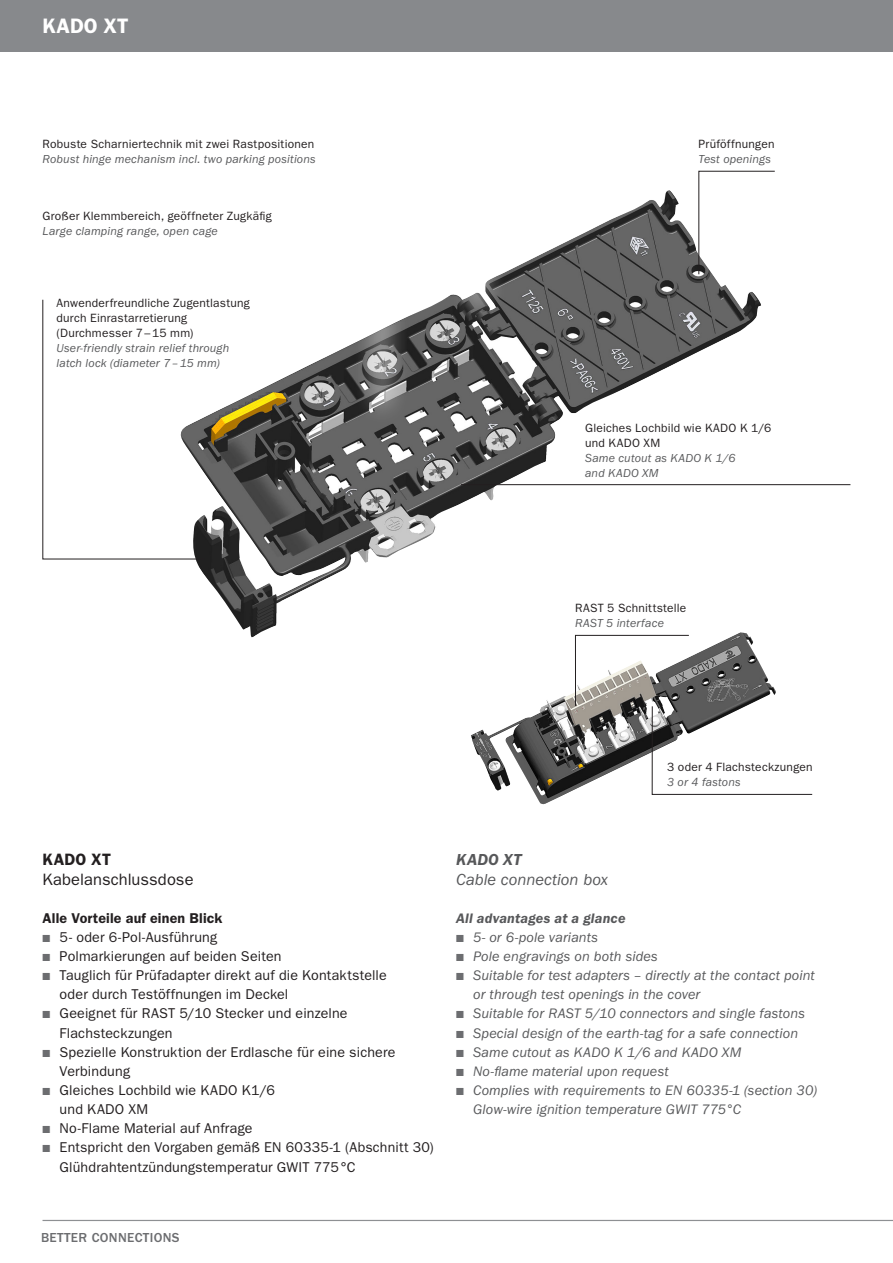
<style>
.page{position:relative;width:893px;height:1263px;background:#fff}
.page>*{position:absolute;margin:0;border:0;box-sizing:border-box;transform-origin:0 0}
.DE_Kopfzeile_14pt{font:600 21px "ITC Franklin Gothic Std";letter-spacing:.005em;color:#fff}
.DE_HL_Book_11pt{font:16.5px "ITC Franklin Gothic Std";letter-spacing:.005em;color:#231f20}
.UK_HL_Book_11pt{font:italic 16.5px "ITC Franklin Gothic Std";letter-spacing:.005em;color:#57585a}
.DE_HL_Medium_11pt{font:600 16.5px "ITC Franklin Gothic Std";letter-spacing:.015em;color:#231f20}
.UK_HL_Medium_11pt{font:italic 600 16.5px "ITC Franklin Gothic Std";letter-spacing:.02em;color:#57585a}
.t1{font:14.25px/19.2px "ITC Franklin Gothic Std";letter-spacing:.01em;color:#231f20}
.t2{font:italic 14.25px/19.2px "ITC Franklin Gothic Std";letter-spacing:.005em;color:#57585a}
.DE_HL-Fliesstext_9p{font:600 14.25px "ITC Franklin Gothic Std";letter-spacing:.01em;color:#231f20}
.UK_HL_Fliesstext_9p{font:italic 600 14.25px "ITC Franklin Gothic Std";letter-spacing:.01em;color:#57585a}
.t3{font:500 13.5px "ITC Franklin Gothic Std";letter-spacing:.025em;color:#6c6d70}
.DE_Bildlegende_8pt{font:12px/15px "ITC Franklin Gothic Std";letter-spacing:.02em;color:#231f20}
.UK_Bildlegende_8pt{font:italic 12px/15px "ITC Franklin Gothic Std";letter-spacing:.015em;color:#57585a}
.s1{color:#6c6d70}
</style>
<div class="page">
<img style="left:178px;top:190px;width:583px;height:447px">
<div style="left:16px;top:143px;width:491px;height:183px;background:#fff"></div>
<div style="left:16px;top:215px;width:393px;height:211px;background:#fff;opacity:.5"></div>
<svg style="left:42px;top:243px;width:339px;height:157px"></svg>
<hr style="left:461px;top:484px;width:389px;height:1px;background:#231f20">
<img style="left:471px;top:632px;width:290px;height:172px">
<svg style="left:575px;top:635px;width:238px;height:160px"></svg>
<svg style="left:698px;top:171px;width:77px;height:104px"></svg>
<svg style="left:42px;top:299px;width:163px;height:260px"></svg>
<div style="left:0;top:0;width:893px;height:51px;background:#87898c"></div>
<hr style="left:43px;top:1220px;width:850px;height:1px;background:#8e9093">
<p class="DE_Kopfzeile_14pt" style="left:43px;top:13px;width:87px">KADO XT</p>
<p class="DE_Bildlegende_8pt" style="left:43px;top:136px;width:273px">Robuste Scharniertechnik mit zwei Rastpositionen</p>
<p class="UK_Bildlegende_8pt" style="left:43px;top:151px;width:275px">Robust hinge mechanism incl. two parking positions</p>
<p class="DE_Bildlegende_8pt" style="left:43px;top:208px;width:231px">Großer Klemmbereich, geöffneter Zugkäfig</p>
<p class="UK_Bildlegende_8pt" style="left:43px;top:224px;width:177px">Large clamping range, open cage</p>
<p class="DE_Bildlegende_8pt" style="left:57px;top:295px;width:195px">Anwenderfreundliche Zugentlastung durch Einrastarretierung (Durchmesser 7–15 mm)</p>
<p class="UK_Bildlegende_8pt" style="left:57px;top:341px;width:174px">User-friendly strain relief through latch lock (diameter 7–15 mm)</p>
<p class="DE_Bildlegende_8pt" style="left:699px;top:136px;width:77px">Prüföffnungen</p>
<p class="UK_Bildlegende_8pt" style="left:699px;top:152px;width:74px">Test openings</p>
<p class="DE_Bildlegende_8pt" style="left:585px;top:420px;width:188px">Gleiches Lochbild wie KADO K 1/6 und KADO XM</p>
<p class="UK_Bildlegende_8pt" style="left:585px;top:450px;width:152px">Same cutout as KADO K 1/6 and KADO XM</p>
<p class="DE_Bildlegende_8pt" style="left:575px;top:600px;width:113px">RAST 5 Schnittstelle</p>
<p class="UK_Bildlegende_8pt" style="left:575px;top:616px;width:90px">RAST 5 interface</p>
<p class="DE_Bildlegende_8pt" style="left:667px;top:760px;width:147px">3 oder 4 Flachsteckzungen</p>
<p class="UK_Bildlegende_8pt" style="left:667px;top:775px;width:75px">3 or 4 fastons</p>
<p class="DE_HL_Medium_11pt" style="left:43px;top:850px;width:70px">KADO XT</p>
<p class="DE_HL_Book_11pt" style="left:43px;top:869px;width:152px">Kabelanschlussdose</p>
<p class="DE_HL-Fliesstext_9p" style="left:43px;top:909px;width:181px">Alle Vorteile auf einen Blick</p>
<p class="t1" style="left:43px;top:927px;width:176px"><span class="s1">■</span> 5- oder 6-Pol-Ausführung</p>
<p class="t1" style="left:43px;top:947px;width:241px"><span class="s1">■</span> Polmarkierungen auf beiden Seiten</p>
<p class="t1" style="left:60px;top:966px;width:329px;text-indent:-17px"><span class="s1">■</span> Tauglich für Prüfadapter direkt auf die Kontaktstelle oder durch Testöffnungen im Deckel</p>
<p class="t1" style="left:60px;top:1004px;width:289px;text-indent:-17px"><span class="s1">■</span> Geeignet für RAST 5/10 Stecker und einzelne<br>Flachsteckzungen</p>
<p class="t1" style="left:60px;top:1042px;width:337px;text-indent:-17px"><span class="s1">■</span> Spezielle Konstruktion der Erdlasche für eine sichere<br>Verbindung</p>
<p class="t1" style="left:60px;top:1081px;width:217px;text-indent:-17px"><span class="s1">■</span> Gleiches Lochbild wie KADO K1/6 und KADO XM</p>
<p class="t1" style="left:43px;top:1119px;width:211px"><span class="s1">■</span> No-Flame Material auf Anfrage</p>
<p class="t1" style="left:60px;top:1138px;width:376px;text-indent:-17px"><span class="s1">■</span> Entspricht den Vorgaben gemäß EN 60335-1 (Abschnitt 30)<br>Glühdrahtentzündungstemperatur GWIT 775°C</p>
<p class="UK_HL_Medium_11pt" style="left:456px;top:851px;width:67px">KADO XT</p>
<p class="UK_HL_Book_11pt" style="left:456px;top:870px;width:153px">Cable connection box</p>
<p class="UK_HL_Fliesstext_9p" style="left:456px;top:910px;width:171px">All advantages at a glance</p>
<p class="t2" style="left:456px;top:928px;width:143px"><span class="s1">■</span> 5- or 6-pole variants</p>
<p class="t2" style="left:456px;top:947px;width:203px"><span class="s1">■</span> Pole engravings on both sides</p>
<p class="t2" style="left:473px;top:966px;width:343px;text-indent:-17px"><span class="s1">■</span> Suitable for test adapters – directly at the contact point or through test openings in the cover</p>
<p class="t2" style="left:456px;top:1004px;width:350px"><span class="s1">■</span> Suitable for RAST 5/10 connectors and single fastons</p>
<p class="t2" style="left:456px;top:1023px;width:344px"><span class="s1">■</span> Special design of the earth-tag for a safe connection</p>
<p class="t2" style="left:456px;top:1042px;width:287px"><span class="s1">■</span> Same cutout as KADO K 1/6 and KADO XM</p>
<p class="t2" style="left:456px;top:1062px;width:214px"><span class="s1">■</span> No-flame material upon request</p>
<p class="t2" style="left:473px;top:1081px;width:345px;text-indent:-17px"><span class="s1">■</span> Complies with requirements to EN 60335-1 (section 30)<br>Glow-wire ignition temperature GWIT 775°C</p>
<p class="t3" style="left:41px;top:1230px;width:140px">BETTER CONNECTIONS</p>
</div>
